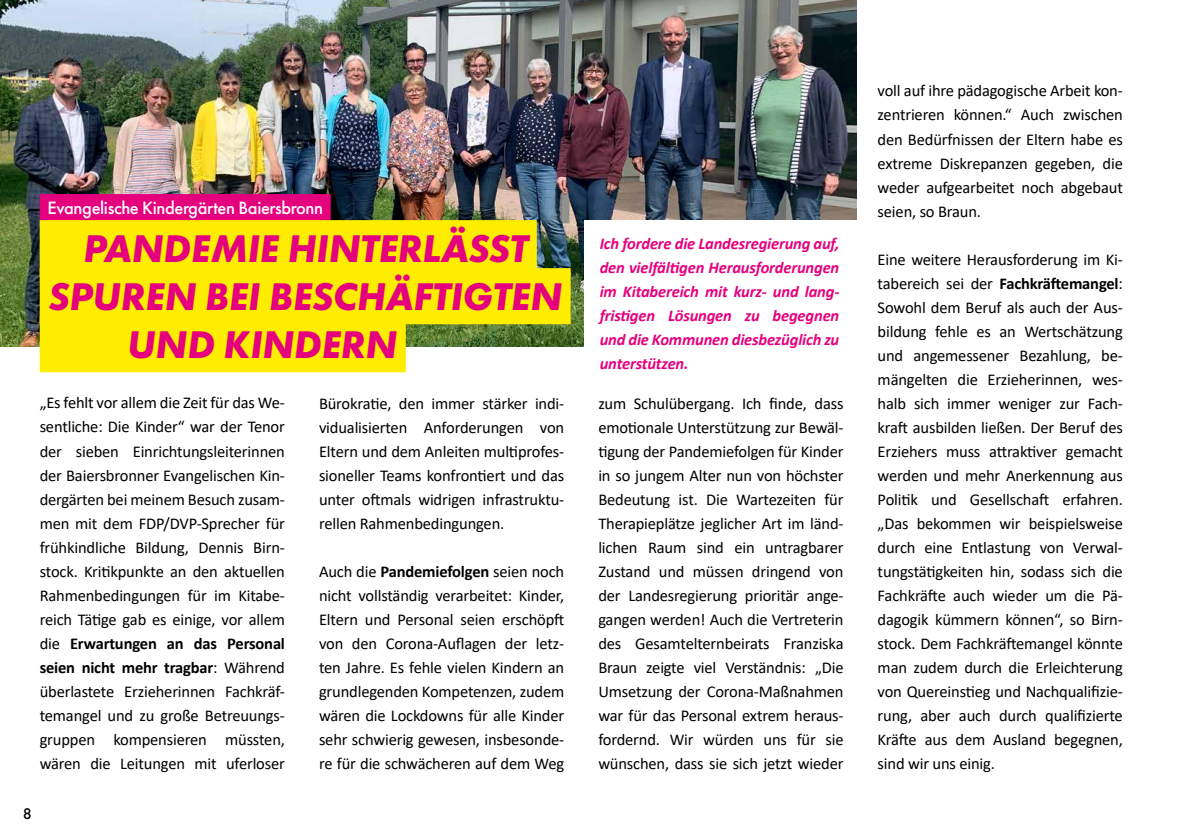
<style>
.page{position:relative;width:1191px;height:840px;background:#fff}
.page>*{position:absolute;margin:0;border:0;box-sizing:border-box;transform-origin:0 0}
.t1{font:italic 700 40px "Futura PT";letter-spacing:-.005em;color:#e5007d}
.t2{font:500 18.4px "Futura PT";letter-spacing:-.02em;color:#fff}
.t3{font:16.4px/24px "Calibri";letter-spacing:-.01em;color:#000;text-align:justify}
.t4{font:italic 700 16.4px/24px "Calibri";letter-spacing:-.01em;color:#e5007d;text-align:justify}
.t5{font:500 16px "Futura PT";color:#000}
.s1{font-weight:700}
</style>
<div class="page">
<img style="left:0;top:0;width:857px;height:373px">
<p class="t2" style="left:48px;top:197px;width:277px">Evangelische Kindergärten Baiersbronn</p>
<h1 class="t1" style="left:83px;top:224px;width:446px">PANDEMIE HINTERLÄSST</h1>
<h1 class="t1" style="left:49px;top:272px;width:515px">SPUREN BEI BESCHÄFTIGTEN</h1>
<h1 class="t1" style="left:127px;top:320px;width:272px">UND KINDERN</h1>
<p class="t3" style="left:40px;top:390px;width:247px">„Es fehlt vor allem die Zeit für das We&shy;sentliche: Die Kinder“ war der Tenor der sieben Einrichtungsleiterinnen der Baiersbronner Evangelischen Kin&shy;dergärten bei meinem Besuch zusam&shy;men mit dem FDP/DVP-Sprecher für frühkindliche Bildung, Dennis Birn&shy;stock. Kritikpunkte an den aktuellen Rahmenbedingungen für im Kitabe&shy;reich Tätige gab es einige, vor allem die <span class="s1">Erwartungen an das Personal seien nicht mehr tragbar</span>: Während überlastete Erzieherinnen Fachkräf&shy;temangel und zu große Betreuungs&shy;gruppen kompensieren müssten, wären die Leitungen mit uferloser</p>
<p class="t3" style="left:319px;top:390px;width:247px">Bürokratie, den immer stärker indi&shy;vidualisierten Anforderungen von Eltern und dem Anleiten multiprofes&shy;sioneller Teams konfrontiert und das unter oftmals widrigen infrastruktu&shy;rellen Rahmenbedingungen.</p>
<p class="t3" style="left:319px;top:558px;width:247px">Auch die <span class="s1">Pandemiefolgen</span> seien noch nicht vollständig verarbeitet: Kinder, Eltern und Personal seien erschöpft von den Corona-Auflagen der letz&shy;ten Jahre. Es fehle vielen Kindern an grundlegenden Kompetenzen, zudem wären die Lockdowns für alle Kinder sehr schwierig gewesen, insbesonde&shy;re für die schwächeren auf dem Weg</p>
<p class="t5" style="left:23px;top:803px;width:11px">8</p>
<p class="t4" style="left:600px;top:231px;width:241px">Ich fordere die Landesregierung auf, den vielfältigen Herausforderungen im Kitabereich mit kurz- und lang&shy;fristigen Lösungen zu begegnen und die Kommunen diesbezüglich zu unterstützen.</p>
<p class="t3" style="left:598px;top:390px;width:247px">zum Schulübergang. Ich finde, dass emotionale Unterstützung zur Bewäl&shy;tigung der Pandemiefolgen für Kinder in so jungem Alter nun von höchster Bedeutung ist. Die Wartezeiten für Therapieplätze jeglicher Art im länd&shy;lichen Raum sind ein untragbarer Zustand und müssen dringend von der Landesregierung prioritär ange&shy;gangen werden! Auch die Vertreterin des Gesamtelternbeirats Franziska Braun zeigte viel Verständnis: „Die Umsetzung der Corona-Maßnahmen war für das Personal extrem heraus&shy;fordernd. Wir würden uns für sie wünschen, dass sie sich jetzt wieder</p>
<p class="t3" style="left:877px;top:78px;width:247px">voll auf ihre pädagogische Arbeit kon&shy;zentrieren können.“ Auch zwischen den Bedürfnissen der Eltern habe es extreme Diskrepanzen gegeben, die weder aufgearbeitet noch abgebaut seien, so Braun.</p>
<p class="t3" style="left:877px;top:247px;width:247px">Eine weitere Herausforderung im Ki&shy;tabereich sei der <span class="s1">Fachkräftemangel</span>:<br>Sowohl dem Beruf als auch der Aus&shy;bildung fehle es an Wertschätzung und angemessener Bezahlung, be&shy;mängelten die Erzieherinnen, wes&shy;halb sich immer weniger zur Fach&shy;kraft ausbilden ließen. Der Beruf des Erziehers muss attraktiver gemacht werden und mehr Anerkennung aus Politik und Gesellschaft erfahren. „Das bekommen wir beispielsweise durch eine Entlastung von Verwal&shy;tungstätigkeiten hin, sodass sich die Fachkräfte auch wieder um die Pä&shy;dagogik kümmern können“, so Birn&shy;stock. Dem Fachkräftemangel könnte man zudem durch die Erleichterung von Quereinstieg und Nachqualifizie&shy;rung, aber auch durch qualifizierte Kräfte aus dem Ausland begegnen, sind wir uns einig.</p>
</div>
